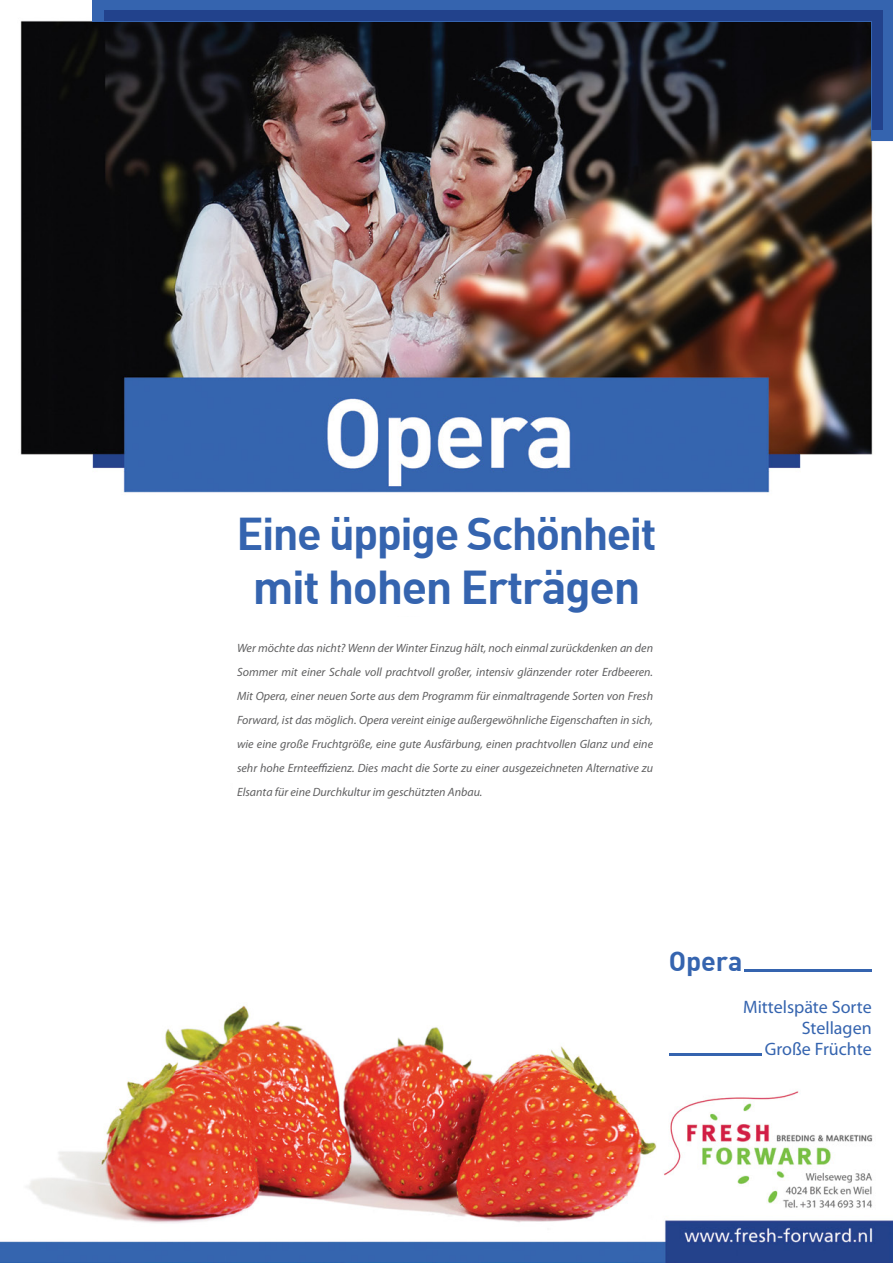
<style>
.page{position:relative;width:893px;height:1263px;background:#fff}
.page>*{position:absolute;margin:0;border:0;box-sizing:border-box;transform-origin:0 0}
.body_myriad{font:700 46.5px "DIN";letter-spacing:-.03em;color:#3564af}
.body_myriad-2{font:700 45px "DIN";letter-spacing:-.035em;color:#3564af}
.subtitle{font:700 27px "DIN";color:#3564af}
.body_myriad-3{font:18px "Myriad Pro";color:#3564af}
.intro_myriad{font:italic 12px/24px "Myriad Pro";color:#5f5f60;text-align:justify}
</style>
<div class="page">
<img style="left:0;top:20px;width:893px;height:1243px">
<div style="left:92px;top:0;width:801px;height:21px;background:#3564af"></div>
<div style="left:872px;top:0;width:21px;height:140px;background:#3564af"></div>
<div style="left:104px;top:11px;width:778px;height:10px;background:#22428c"></div>
<div style="left:872px;top:11px;width:10px;height:119px;background:#22428c"></div>
<div style="left:0;top:505px;width:893px;height:110px;background:#fff"></div>
<div style="left:233px;top:634px;width:429px;height:215px;background:#fff"></div>
<hr style="left:744px;top:969px;width:128px;height:2px;background:#3564af">
<hr style="left:669px;top:1053px;width:93px;height:2px;background:#3564af">
<p class="body_myriad-2" style="left:236px;top:504px;width:422px">Eine üppige Schönheit</p>
<p class="body_myriad" style="left:253px;top:556px;width:389px">mit hohen Erträgen</p>
<p class="intro_myriad" style="left:237px;top:636px;width:418px">Wer möchte das nicht? Wenn der Winter Einzug hält, noch einmal zurückdenken an den Sommer mit einer Schale voll prachtvoll großer, intensiv glänzender roter Erdbeeren.<br>Mit Opera, einer neuen Sorte aus dem Programm für einmaltragende Sorten von Fresh Forward, ist das möglich. Opera vereint einige außergewöhnliche Eigenschaften in sich, wie eine große Fruchtgröße, eine gute Ausfärbung, einen prachtvollen Glanz und eine sehr hohe Ernteeffizienz. Dies macht die Sorte zu einer ausgezeichneten Alternative zu Elsanta für eine Durchkultur im geschützten Anbau.</p>
<p class="subtitle" style="left:669px;top:944px;width:75px">Opera</p>
<p class="body_myriad-3" style="left:743px;top:997px;width:130px">Mittelspäte Sorte</p>
<p class="body_myriad-3" style="left:802px;top:1018px;width:71px">Stellagen</p>
<p class="body_myriad-3" style="left:765px;top:1039px;width:108px">Große Früchte</p>
</div>
